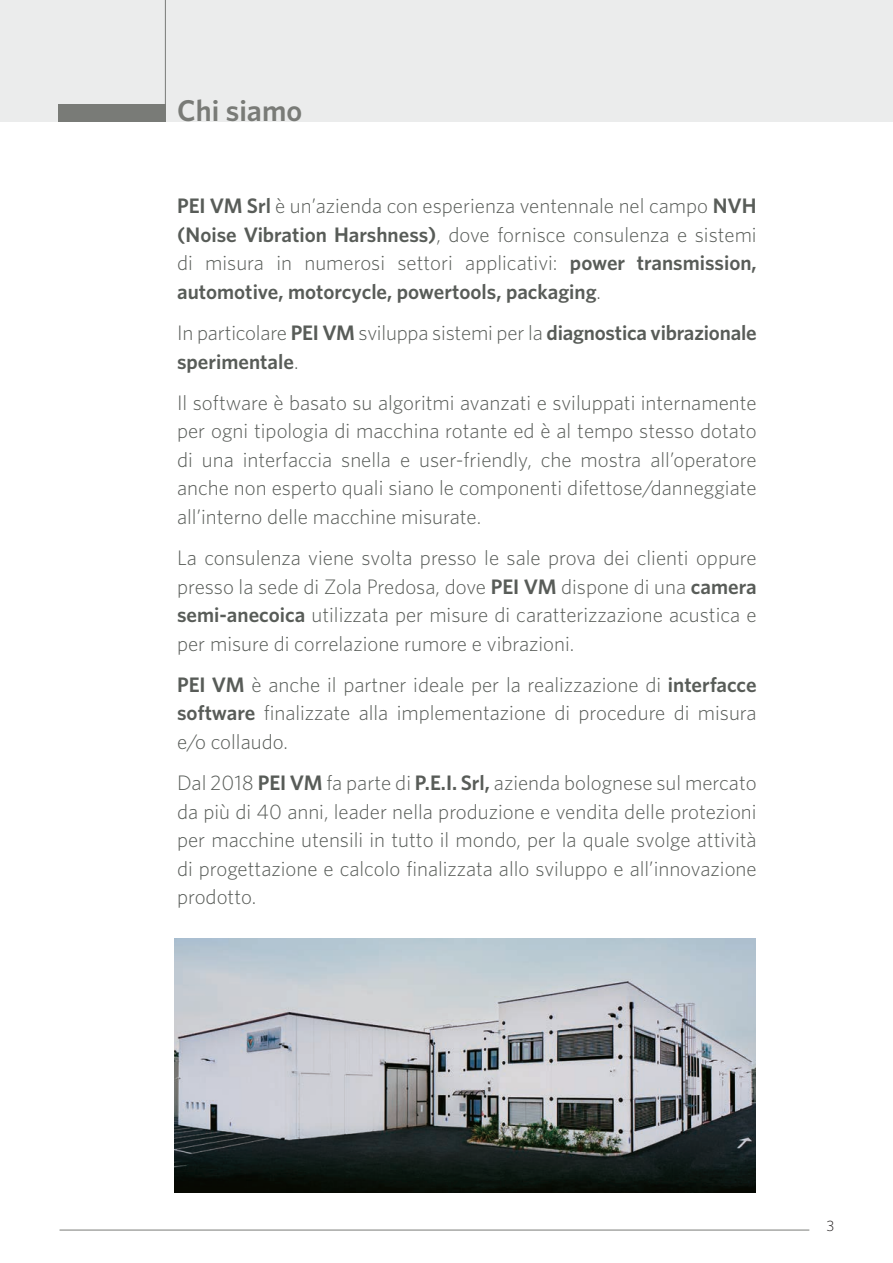
<style>
.page{position:relative;width:893px;height:1263px;background:#fff}
.page>*{position:absolute;margin:0;border:0;box-sizing:border-box;transform-origin:0 0}
.t1{font:600 30px "Whitney";color:#797b77}
.t2{font:300 21px/28.5px "Whitney";color:#585c58;text-align:justify}
.t3{font:600 21px/28.5px "Whitney";color:#585c58}
.t4{font:300 15px "Whitney";color:#231f20}
.s1{font-weight:600}
.s2{font-weight:300}
</style>
<div class="page">
<hr style="left:60px;top:1230px;width:749px;height:1px;background:#797b77">
<div style="left:0;top:0;width:893px;height:121px;background:#ebecec"></div>
<div style="left:58px;top:104px;width:108px;height:17px;background:#797b77"></div>
<img style="left:174px;top:938px;width:581px;height:254px">
<hr style="left:165px;top:0;width:1px;height:121px;background:#797b77">
<p class="t1" style="left:177px;top:93px;width:127px">Chi siamo</p>
<p class="t2" style="left:177px;top:191px;width:581px"><span class="s1">PEI VM Srl</span> è un’azienda con esperienza ventennale nel campo <span class="s1">NVH (Noise Vibration Harshness)</span>, dove fornisce consulenza e sistemi di misura in numerosi settori applicativi: <span class="s1">power transmission, automotive, motorcycle, powertools, packaging</span>.</p>
<p class="t3" style="left:177px;top:318px;width:581px"><span class="s2">In particolare</span> PEI VM <span class="s2">sviluppa sistemi per la</span> diagnostica vibrazionale sperimentale<span class="s2">.</span></p>
<p class="t2" style="left:177px;top:388px;width:581px">Il software è basato su algoritmi avanzati e sviluppati internamente per ogni tipologia di macchina rotante ed è al tempo stesso dotato di una interfaccia snella e user-friendly, che mostra all’operatore anche non esperto quali siano le componenti difettose/danneggiate all’interno delle macchine misurate.</p>
<p class="t2" style="left:177px;top:543px;width:581px">La consulenza viene svolta presso le sale prova dei clienti oppure presso la sede di Zola Predosa, dove <span class="s1">PEI VM</span> dispone di una <span class="s1">camera semi-anecoica</span> utilizzata per misure di caratterizzazione acustica e per misure di correlazione rumore e vibrazioni.</p>
<p class="t2" style="left:177px;top:670px;width:581px"><span class="s1">PEI VM</span> è anche il partner ideale per la realizzazione di <span class="s1">interfacce software</span> finalizzate alla implementazione di procedure di misura e/o collaudo.</p>
<p class="t2" style="left:177px;top:768px;width:581px">Dal 2018 <span class="s1">PEI VM</span> fa parte di <span class="s1">P.E.I. Srl,</span> azienda bolognese sul mercato da più di 40 anni, leader nella produzione e vendita delle protezioni per macchine utensili in tutto il mondo, per la quale svolge attività di progettazione e calcolo finalizzata allo sviluppo e all’innovazione prodotto.</p>
<p class="t4" style="left:826px;top:1217px;width:9px">3</p>
</div>
